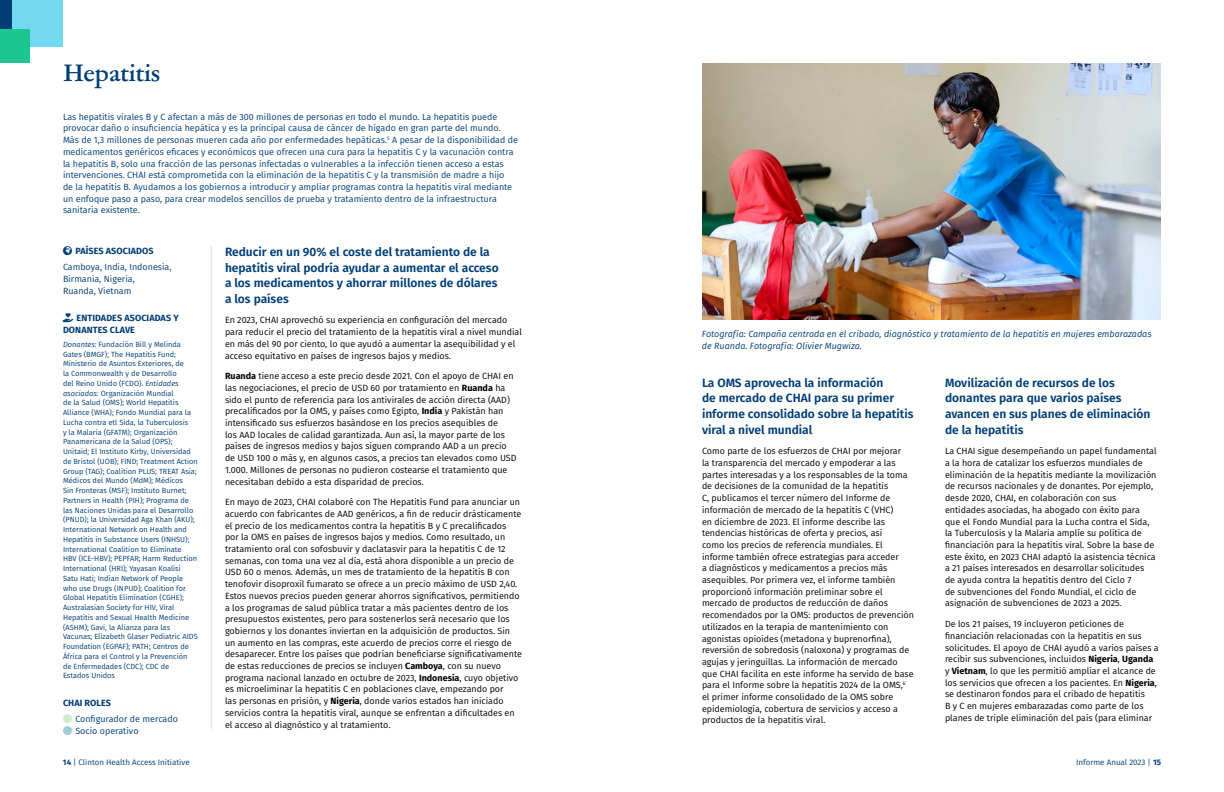
<style>
.page{position:relative;width:1224px;height:792px;background:#fff}
.page>*{position:absolute;margin:0;border:0;box-sizing:border-box;transform-origin:0 0}
.Heading_2{font:700 24px "Garamond ATF Subhead";color:#003e78}
.Heading_3{font:600 12px/15.6px "Fira Sans";color:#003e78}
.t1{font:9px/11.7px "Fira Sans";color:#000}
.Program_overview_paragraph{font:9px/11.7px "Fira Sans";color:#003e78}
.t2{font:italic 9px/11.7px "Fira Sans";color:#003e78}
.Program_intro_-_paragraph{font:9px/11.7px "Fira Sans";color:#003e78}
.Program_intro_-_header{font:700 9px/11.7px "Fira Sans";letter-spacing:.01em;color:#003e78}
.t3{font:8px "Fira Sans";color:#003e78}
.Program_intro_-_paragraph-2{font:7.5px/9.8px "Fira Sans";color:#003e78}
.s1{font-weight:700}
.s2{font-style:italic}
</style>
<div class="page">
<img style="left:702px;top:63px;width:459px;height:257px">
<hr style="left:211px;top:246px;width:1px;height:483px;background:#e0e3d7">
<div style="left:0;top:0;width:29px;height:29px;background:#003e78"></div>
<div style="left:12px;top:0;width:51px;height:46px;background:#73d9f0"></div>
<div style="left:0;top:29px;width:29px;height:34px;background:#1dc690"></div>
<p class="Heading_2" style="left:63px;top:56px;width:99px">Hepatitis</p>
<p class="Program_overview_paragraph" style="left:63px;top:111px;width:456px">Las hepatitis virales B y C afectan a más de 300 millones de personas en todo el mundo. La hepatitis puede provocar daño o insuficiencia hepática y es la principal causa de cáncer de hígado en gran parte del mundo.<br>Más de 1,3 millones de personas mueren cada año por enfermedades hepáticas.<sup>5</sup> A pesar de la disponibilidad de medicamentos genéricos eficaces y económicos que ofrecen una cura para la hepatitis C y la vacunación contra la hepatitis B, solo una fracción de las personas infectadas o vulnerables a la infección tienen acceso a estas intervenciones. CHAI está comprometida con la eliminación de la hepatitis C y la transmisión de madre a hijo<br>de la hepatitis B. Ayudamos a los gobiernos a introducir y ampliar programas contra la hepatitis viral mediante un enfoque paso a paso, para crear modelos sencillos de prueba y tratamiento dentro de la infraestructura sanitaria existente.</p>
<p class="Heading_3" style="left:225px;top:243px;width:275px">Reducir en un 90% el coste del tratamiento de la hepatitis viral podría ayudar a aumentar el acceso a los medicamentos y ahorrar millones de dólares a los países</p>
<p class="t1" style="left:225px;top:314px;width:299px">En 2023, CHAI aprovechó su experiencia en configuración del mercado para reducir el precio del tratamiento de la hepatitis viral a nivel mundial en más del 90 por ciento, lo que ayudó a aumentar la asequibilidad y el acceso equitativo en países de ingresos bajos y medios.</p>
<p class="t1" style="left:225px;top:370px;width:293px"><span class="s1">Ruanda</span> tiene acceso a este precio desde 2021. Con el apoyo de CHAI en las negociaciones, el precio de USD 60 por tratamiento en <span class="s1">Ruanda</span> ha sido el punto de referencia para los antivirales de acción directa (AAD) precalificados por la OMS, y países como Egipto, <span class="s1">India</span> y Pakistán han intensificado sus esfuerzos basándose en los precios asequibles de<br>los AAD locales de calidad garantizada. Aun así, la mayor parte de los países de ingresos medios y bajos siguen comprando AAD a un precio de USD 100 o más y, en algunos casos, a precios tan elevados como USD 1.000. Millones de personas no pudieron costearse el tratamiento que necesitaban debido a esta disparidad de precios.</p>
<p class="t1" style="left:225px;top:496px;width:299px">En mayo de 2023, CHAI colaboré con The Hepatitis Fund para anunciar un acuerdo con fabricantes de AAD genéricos, a fin de reducir drásticamente el precio de los medicamentos contra la hepatitis B y C precalificados por la OMS en países de ingresos bajos y medios. Como resultado, un tratamiento oral con sofosbuvir y daclatasvir para la hepatitis C de 12 semanas, con toma una vez al día, está ahora disponible a un precio de USD 60 o menos. Además, un mes de tratamiento de la hepatitis B con tenofovir disoproxil fumarato se ofrece a un precio máximo de USD 2,40.<br>Estos nuevos precios pueden generar ahorros significativos, permitiendo a los programas de salud pública tratar a más pacientes dentro de los presupuestos existentes, pero para sostenerlos será necesario que los gobiernos y los donantes inviertan en la adquisición de productos. Sin un aumento en las compras, este acuerdo de precios corre el riesgo de desaparecer. Entre los países que podrían beneficiarse significativamente de estas reducciones de precios se incluyen <span class="s1">Camboya</span>, con su nuevo programa nacional lanzado en octubre de 2023, <span class="s1">Indonesia</span>, cuyo objetivo es microeliminar la hepatitis C en poblaciones clave, empezando por<br>las personas en prisión, y <span class="s1">Nigeria</span>, donde varios estados han iniciado servicios contra la hepatitis viral, aunque se enfrentan a dificultades en el acceso al diagnóstico y al tratamiento.</p>
<p class="Program_intro_-_header" style="left:75px;top:244px;width:80px">PAÍSES ASOCIADOS</p>
<p class="Program_intro_-_paragraph" style="left:63px;top:261px;width:110px">Camboya, India, Indonesia,<br>Birmania, Nigeria,<br>Ruanda, Vietnam</p>
<p class="Program_intro_-_header" style="left:63px;top:311px;width:117px">★★★ ENTIDADES ASOCIADAS Y<br>DONANTES CLAVE</p>
<p class="Program_intro_-_paragraph-2" style="left:63px;top:339px;width:136px"><span class="s2">Donantes:</span> Fundación Bill y Melinda Gates (BMGF); The Hepatitis Fund; Ministerio de Asuntos Exteriores, de<br>la Commonwealth y de Desarrollo<br>del Reino Unido (FCDO). <span class="s2">Entidades asociadas:</span> Organización Mundial<br>de la Salud (OMS); World Hepatitis Alliance (WHA); Fondo Mundial para la Lucha contra etl Sida, la Tuberculosis<br>y la Malaria (GFATM); Organización Panamericana de la Salud (OPS); Unitaid; El Instituto Kirby, Universidad de Bristol (UOB); FIND; Treatment Action Group (TAG); Coalition PLUS; TREAT Asia; Médicos del Mundo (MdM); Médicos<br>Sin Fronteras (MSF); Instituto Burnet; Partners in Health (PIH); Programa de las Naciones Unidas para el Desarrollo (PNUD); la Universidad Aga Khan (AKU); International Network on Health and Hepatitis in Substance Users (INHSU); International Coalition to Eliminate<br>HBV (ICE-HBV); PEPFAR; Harm Reduction International (HRI); Yayasan Koalisi<br>Satu Hati; Indian Network of People who use Drugs (INPUD); Coalition for Global Hepatitis Elimination (CGHE); Australasian Society for HIV, Viral Hepatitis and Sexual Health Medicine (ASHM); Gavi, la Alianza para las Vacunas; Elizabeth Glaser Pediatric AIDS Foundation (EGPAF); PATH; Centros de África para el Control y la Prevención<br>de Enfermedades (CDC); CDC de<br>Estados Unidos</p>
<p class="Program_intro_-_header" style="left:63px;top:696px;width:50px">CHAI ROLES</p>
<p class="Program_intro_-_paragraph" style="left:75px;top:713px;width:104px">Configurador de mercado</p>
<p class="Program_intro_-_paragraph" style="left:75px;top:725px;width:65px">Socio operativo</p>
<p class="t3" style="left:63px;top:756px;width:128px"><span class="s1">14</span> | Clinton Health Access Initiative</p>
<p class="t3" style="left:1076px;top:756px;width:86px">Informe Anual 2023 | <span class="s1">15</span></p>
<p class="t2" style="left:702px;top:328px;width:451px">Fotografía: Campaña centrada en el cribado, diagnóstico y tratamiento de la hepatitis en mujeres embarazadas de Ruanda. Fotografía: Olivier Mugwiza.</p>
<p class="Heading_3" style="left:702px;top:374px;width:213px">La OMS aprovecha la información<br>de mercado de CHAI para su primer informe consolidado sobre la hepatitis viral a nivel mundial</p>
<p class="t1" style="left:702px;top:445px;width:213px">Como parte de los esfuerzos de CHAI por mejorar<br>la transparencia del mercado y empoderar a las partes interesadas y a los responsables de la toma de decisiones de la comunidad de la hepatitis<br>C, publicamos el tercer número del Informe de información de mercado de la hepatitis C (VHC)<br>en diciembre de 2023. El informe describe las tendencias históricas de oferta y precios, así<br>como los precios de referencia mundiales. El informe también ofrece estrategias para acceder<br>a diagnósticos y medicamentos a precios más asequibles. Por primera vez, el informe también proporcionó información preliminar sobre el mercado de productos de reducción de daños recomendados por la OMS: productos de prevención utilizados en la terapia de mantenimiento con agonistas opioides (metadona y buprenorfina), reversión de sobredosis (naloxona) y programas de agujas y jeringuillas. La información de mercado que CHAI facilita en este informe ha servido de base para el Informe sobre la hepatitis 2024 de la OMS,<sup>6 </sup>el primer informe consolidado de la OMS sobre epidemiología, cobertura de servicios y acceso a productos de la hepatitis viral.</p>
<p class="Heading_3" style="left:945px;top:374px;width:207px">Movilización de recursos de los donantes para que varios países avancen en sus planes de eliminación de la hepatitis</p>
<p class="t1" style="left:945px;top:445px;width:213px">La CHAI sigue desempeñando un papel fundamental a la hora de catalizar los esfuerzos mundiales de eliminación de la hepatitis mediante la movilización de recursos nacionales y de donantes. Por ejemplo, desde 2020, CHAI, en colaboración con sus entidades asociadas, ha abogado con éxito para que el Fondo Mundial para la Lucha contra el Sida, la Tuberculosis y la Malaria amplíe su política de financiación para la hepatitis viral. Sobre la base de este éxito, en 2023 CHAI adaptó la asistencia técnica a 21 países interesados en desarrollar solicitudes<br>de ayuda contra la hepatitis dentro del Ciclo 7<br>de subvenciones del Fondo Mundial, el ciclo de asignación de subvenciones de 2023 a 2025.</p>
<p class="t1" style="left:945px;top:618px;width:215px">De los 21 países, 19 incluyeron peticiones de financiación relacionadas con la hepatitis en sus solicitudes. El apoyo de CHAI ayudó a varios países a recibir sus subvenciones, incluidos <span class="s1">Nigeria</span>, <span class="s1">Uganda </span>y <span class="s1">Vietnam</span>, lo que les permitió ampliar el alcance de los servicios que ofrecen a los pacientes. En <span class="s1">Nigeria</span>, se destinaron fondos para el cribado de hepatitis<br>B y C en mujeres embarazadas como parte de los planes de triple eliminación del país (para eliminar</p>
</div>
